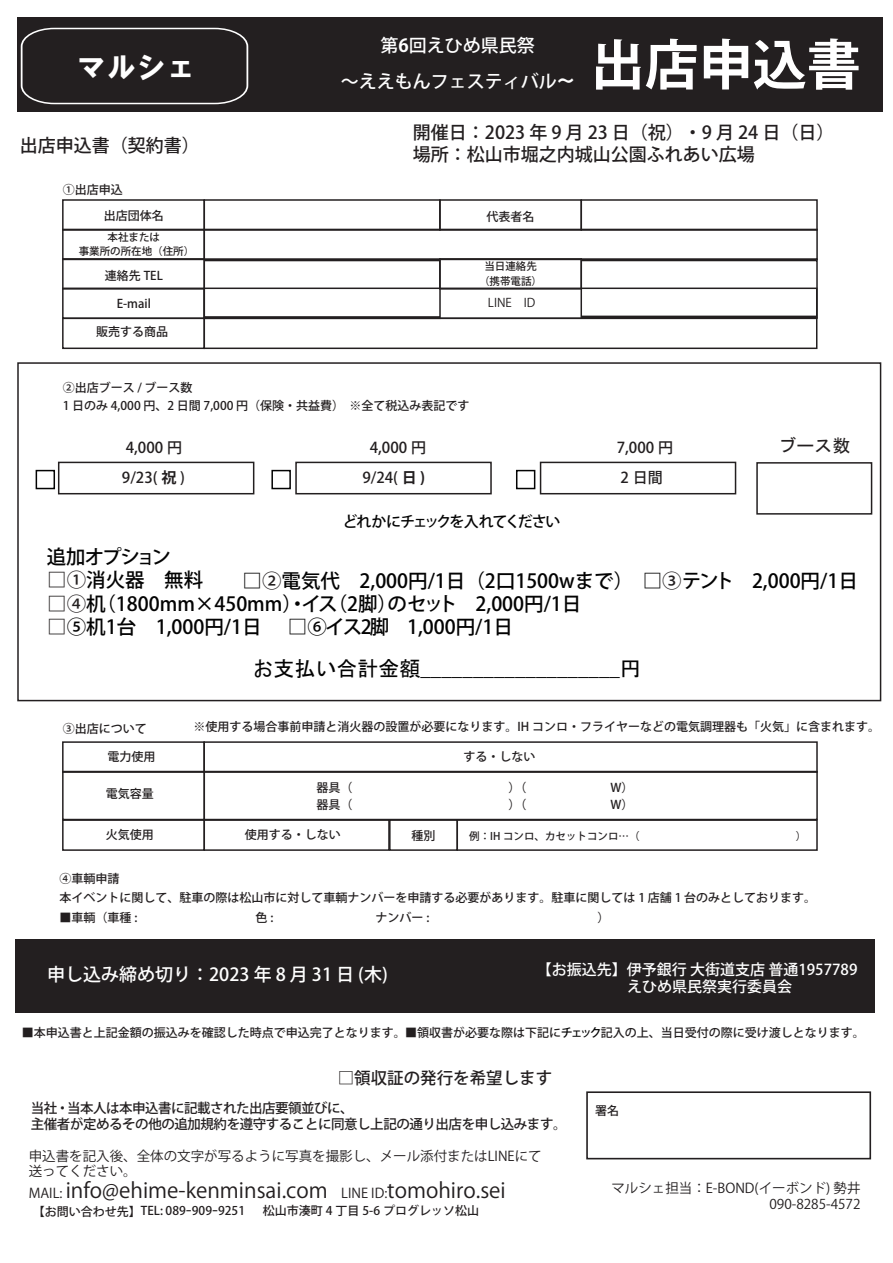
<style>
.page{position:relative;width:893px;height:1263px;background:#fff}
.page>*{position:absolute;margin:0;border:0;box-sizing:border-box;transform-origin:0 0}
.t1{font:700 54px "Koz Go Pro";color:#fff}
.t2{font:30px "HG Soei Kakugothic UB";color:#fff}
.t3{font:21px "Koz Go Pro";color:#231f20}
.t4{font:21px "MS Gothic";color:#030303}
.t5{font:500 19.5px "Koz Go Pro";color:#030303}
.t6{font:500 19.5px "Koz Go Pro";letter-spacing:-.045em;color:#030303}
.t7{font:500 18px/21.6px "Koz Go Pr 6 N";color:#231f20}
.t8{font:500 18px/35.8px "Koz Go Pro";color:#fff;text-align:center}
.t9{font:500 18px "Koz Go Pr 6 N";color:#fff}
.t10{font:500 18px "Koz Go Pro";color:#231f20}
.t11{font:18px "MS Gothic";color:#231f20}
.t12{font:500 16.5px "Koz Go Pro";color:#231f20}
.t13{font:500 15px/17.2px "Koz Go Pr 6 N";color:#fff;text-align:center}
.t14{font:500 15px "Koz Go Pro";color:#231f20}
.t15{font:500 15px "Koz Go Pro";letter-spacing:-.17em;color:#030303}
.t16{font:500 15px "Koz Go Pr 6 N";color:#231f20}
.t17{font:13.5px/14.5px "Koz Go Pro";color:#231f20}
.t18{font:500 13.5px/16.2px "Koz Go Pro";letter-spacing:-.035em;color:#231f20}
.t19{font:500 12px/26px "Koz Go Pro";color:#231f20}
.t20{font:500 12px/18.6px "Koz Go Pr 6 N";color:#231f20}
.t21{font:12px "Koz Go Pro";color:#231f20}
.t22{font:500 10.5px/13.5px "Koz Go Pro";color:#231f20;text-align:center}
.s1{font-family:"Koz Go Pr 6 N";font-weight:700}
.s2{font-family:"HG Soei Kakugothic UB";font-weight:400}
.s3{font-family:"Koz Go Pr 6 N"}
.s4{font-family:"Koz Go Pro"}
.s5{font-weight:700}
.s6{color:#231f20}
.s7{color:#030303}
.s8{font-size:13.5px}
</style>
<div class="page">
<div style="left:15px;top:939px;width:859px;height:74px;background:#231f20"></div>
<div style="left:17px;top:17px;width:866px;height:94px;background:#231f20"></div>
<div style="left:586px;top:1091px;width:285px;height:68px;border:2px solid #231f20"></div>
<div style="left:62px;top:318px;width:143px;height:31px;border:2px solid #231f20"></div>
<div style="left:204px;top:318px;width:613px;height:31px;border:2px solid #231f20"></div>
<div style="left:62px;top:288px;width:143px;height:31px;border:2px solid #231f20"></div>
<div style="left:204px;top:288px;width:613px;height:31px;border:2px solid #231f20"></div>
<div style="left:439px;top:258px;width:143px;height:32px;border:2px solid #231f20"></div>
<div style="left:580px;top:259px;width:238px;height:59px;border:2px solid #231f20"></div>
<div style="left:62px;top:258px;width:143px;height:32px;border:2px solid #231f20"></div>
<div style="left:203px;top:259px;width:238px;height:60px;border:2px solid #231f20"></div>
<div style="left:62px;top:229px;width:143px;height:31px;border:2px solid #231f20"></div>
<div style="left:204px;top:229px;width:614px;height:31px;border:2px solid #231f20"></div>
<div style="left:439px;top:199px;width:143px;height:32px;border:2px solid #231f20"></div>
<div style="left:580px;top:199px;width:238px;height:32px;border:2px solid #231f20"></div>
<div style="left:62px;top:199px;width:143px;height:32px;border:2px solid #231f20"></div>
<div style="left:204px;top:199px;width:237px;height:32px;border:2px solid #231f20"></div>
<div style="left:389px;top:819px;width:69px;height:32px;border:2px solid #231f20"></div>
<div style="left:203px;top:819px;width:187px;height:32px;border:2px solid #231f20"></div>
<div style="left:456px;top:819px;width:362px;height:32px;border:2px solid #231f20"></div>
<div style="left:62px;top:819px;width:143px;height:32px;border:2px solid #231f20"></div>
<div style="left:62px;top:741px;width:143px;height:32px;border:2px solid #231f20"></div>
<div style="left:203px;top:741px;width:615px;height:32px;border:2px solid #231f20"></div>
<svg style="left:20px;top:27px;width:229px;height:78px"></svg>
<div style="left:58px;top:462px;width:196px;height:32px;border:2px solid #231f20"></div>
<div style="left:36px;top:470px;width:19px;height:19px;border:2px solid #030303"></div>
<div style="left:295px;top:462px;width:197px;height:32px;border:2px solid #231f20"></div>
<div style="left:271px;top:470px;width:20px;height:19px;border:2px solid #030303"></div>
<div style="left:540px;top:462px;width:196px;height:32px;border:2px solid #231f20"></div>
<div style="left:516px;top:470px;width:19px;height:19px;border:2px solid #030303"></div>
<div style="left:756px;top:462px;width:116px;height:53px;border:2px solid #231f20"></div>
<div style="left:17px;top:362px;width:864px;height:339px;border:2px solid #231f20"></div>
<h2 class="t2" style="left:76px;top:52px;width:121px">マルシェ</h2>
<h3 class="t10" style="left:20px;top:134px;width:181px">出店申込書（契約書）</h3>
<p class="t19" style="left:104px;top:177px;width:61px;text-indent:-41px">①出店申込<br>出店団体名</p>
<h3 class="t8" style="left:341px;top:29px;width:235px">第<span class="s1">6</span>回えひめ県民祭<br>～ええもんフェスティバル<span class="s2">～</span></h3>
<h1 class="t1" style="left:591px;top:30px;width:271px">出店申込書</h1>
<h3 class="t7" style="left:413px;top:122px;width:423px">開催日：2023 年 9 月 23 日（祝）・9 月 24 日（日）場所：松山市堀之内城山公園ふれあい広場</h3>
<p class="t19" style="left:487px;top:204px;width:49px">代表者名</p>
<p class="t22" style="left:79px;top:231px;width:117px">本社または<br>事業所の所在地（住所）</p>
<p class="t19" style="left:105px;top:263px;width:60px">連絡先 TEL</p>
<p class="t22" style="left:479px;top:259px;width:64px;line-height:15px">当日連絡先（携帯電話）</p>
<p class="t19" style="left:117px;top:291px;width:36px">E-mail</p>
<p class="t21" style="left:488px;top:295px;width:49px">LINE　ID</p>
<p class="t19" style="left:96px;top:319px;width:73px">販売する商品</p>
<p class="t20" style="left:63px;top:378px;width:408px">②出店ブース / ブース数<br>1 日のみ 4,000 円、2 日間 7,000 円（保険・共益費） ※全て税込み表記です</p>
<p class="t14" style="left:126px;top:438px;width:58px"><span class="s3">4</span>,000 円</p>
<p class="t14" style="left:617px;top:438px;width:58px"><span class="s3">7</span>,000 円</p>
<p class="t14" style="left:370px;top:438px;width:58px"><span class="s3">4</span>,000 円</p>
<p class="t16" style="left:122px;top:469px;width:64px">9<span class="s4">/</span>23<span class="s4">(</span> <span class="s5">祝</span> <span class="s4">)</span></p>
<p class="t16" style="left:362px;top:469px;width:64px">9<span class="s4">/</span>24<span class="s4">(</span> <span class="s5">日 )</span></p>
<p class="t14" style="left:621px;top:467px;width:44px">2 日間</p>
<p class="t15" style="left:343px;top:512px;width:219px">どれかにチェックを入れてください</p>
<h3 class="t11" style="left:778px;top:437px;width:73px">ブース数</h3>
<h3 class="t5" style="left:47px;top:544px;width:126px">追加オプション</h3>
<h3 class="t5" style="left:47px;top:568px;width:157px"><span class="s6">□①</span>消火器　無料</h3>
<h3 class="t5" style="left:243px;top:568px;width:617px">□<span class="s6">②</span>電気代　2,000円/1日（2口1500wまで） □<span class="s6">③</span>テント 2,000円/1日</h3>
<h3 class="t5" style="left:47px;top:591px;width:536px"><span class="s6">□④</span>机（1800mm×450mm）・イス（2脚）のセット　2,000円/1日</h3>
<h3 class="t5" style="left:47px;top:614px;width:216px"><span class="s6">□</span>⑤机1台　1,000円/1日</h3>
<h3 class="t4" style="left:252px;top:658px;width:390px">お支払い合計金額___________________円</h3>
<h3 class="t6" style="left:288px;top:614px;width:227px">□⑥イス2脚 1,000円/1日</h3>
<p class="t19" style="left:193px;top:714px;width:688px">※使用する場合事前申請と消火器の設置が必要になります。IH コンロ・フライヤーなどの電気調理器も「火気」に含まれます。</p>
<p class="t19" style="left:63px;top:716px;width:85px">③出店について</p>
<p class="t19" style="left:107px;top:744px;width:49px">電力使用</p>
<p class="t19" style="left:463px;top:744px;width:73px">する・しない</p>
<p class="t19" style="left:106px;top:781px;width:49px">電気容量</p>
<p class="t19" style="left:316px;top:775px;width:37px">器具（</p>
<p class="t19" style="left:508px;top:775px;width:19px">）（</p>
<p class="t19" style="left:610px;top:775px;width:25px">W）</p>
<p class="t19" style="left:316px;top:792px;width:37px">器具（</p>
<p class="t19" style="left:508px;top:792px;width:19px">）（</p>
<p class="t19" style="left:610px;top:792px;width:25px">W）</p>
<p class="t19" style="left:106px;top:822px;width:49px">火気使用</p>
<p class="t19" style="left:245px;top:822px;width:97px">使用する・しない</p>
<p class="t19" style="left:412px;top:823px;width:25px">種別</p>
<p class="t22" style="left:469px;top:830px;width:172px">例：IH コンロ、カセットコンロ…（</p>
<p class="t22" style="left:796px;top:830px;width:12px">）</p>
<p class="t19" style="left:59px;top:869px;width:758px;line-height:19.5px">④車輌申請<br>本イベントに関して、駐車の際は松山市に対して車輌ナンバーを申請する必要があります。駐車に関しては 1 店舗 1 台のみとしております。</p>
<p class="t19" style="left:59px;top:905px;width:79px">■車輌（車種 :</p>
<p class="t19" style="left:256px;top:905px;width:19px">色:</p>
<p class="t19" style="left:376px;top:905px;width:55px">ナンバー :</p>
<p class="t19" style="left:598px;top:905px;width:13px">）</p>
<h3 class="t9" style="left:47px;top:964px;width:342px">申し込み締め切り：2023 年 8 月 31 日 (木)</h3>
<p class="t13" style="left:537px;top:961px;width:322px">【お振込先】伊予銀行 大街道支店 普通1957789　 えひめ県民祭実行委員会</p>
<p class="t19" style="left:22px;top:1020px;width:844px">■本申込書と上記金額の振込みを確認した時点で申込完了となります。■領収書が必要な際は下記に<span class="s7">チェック</span>記入の上、当日受付の際に受け渡しとなります。</p>
<h3 class="t12" style="left:338px;top:1067px;width:216px">□領収証の発行を希望します</h3>
<p class="t18" style="left:31px;top:1100px;width:537px">当社・当本人は本申込書に記載された出店要領並びに、<br>主催者が定めるその他の追加規約を遵守することに同意し上記の通り出店を申し込みます。</p>
<p class="t17" style="left:29px;top:1149px;width:514px">申込書を記入後、全体の文字が写るように写真を撮影し、メール添付またはLINEにて送ってください。</p>
<h3 class="t3" style="left:29px;top:1176px;width:479px"><span class="s8">MAIL:</span> info@ehime-kenminsai.com<span class="s8">　LINE ID:</span>tomohiro.sei</h3>
<p class="t19" style="left:33px;top:1198px;width:214px">【お問い合わせ先】TEL: 089ｰ909ｰ9251</p>
<p class="t19" style="left:263px;top:1198px;width:218px">松山市湊町 4 丁目 5-6 プログレッソ松山</p>
<p class="t19" style="left:595px;top:1098px;width:25px">署名</p>
<p class="t17" style="left:611px;top:1180px;width:251px;line-height:16.2px;text-align:right">マルシェ担当：E-BOND(イーボンド) 勢井<br>090-8285-4572</p>
</div>
